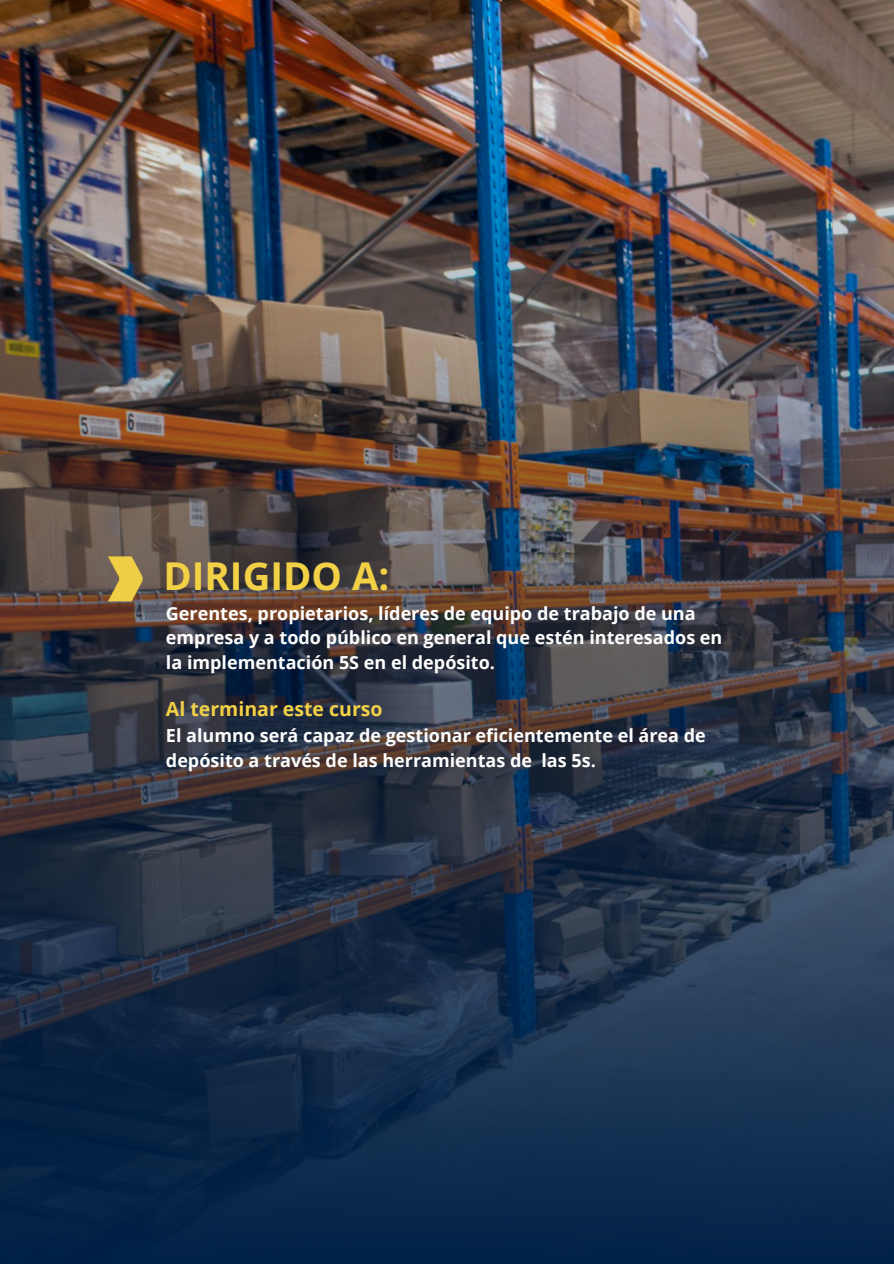
<style>
.page{position:relative;width:894px;height:1264px;background:#fff}
.page>*{position:absolute;margin:0;border:0;box-sizing:border-box;transform-origin:0 0}
.t1{font:700 38.4px "Open Sans";color:#f3d146}
.t2{font:700 19.5px "Open Sans";color:#f3d146}
.t3{font:700 18px/24.8px "Open Sans";color:#fff}
</style>
<div class="page">
<img style="left:0;top:0;width:893px;height:1263px">
<img style="left:89px;top:553px;width:57px;height:51px">
<h1 class="t1" style="left:163px;top:549px;width:227px">DIRIGIDO A:</h1>
<p class="t3" style="left:166px;top:600px;width:558px">Gerentes, propietarios, líderes de equipo de trabajo de una empresa y a todo público en general que estén interesados en la implementación 5S en el depósito.</p>
<p class="t2" style="left:166px;top:695px;width:218px">Al terminar este curso</p>
<p class="t3" style="left:166px;top:722px;width:541px">El alumno será capaz de gestionar eficientemente el área de depósito a través de las herramientas de las 5s.</p>
</div>
